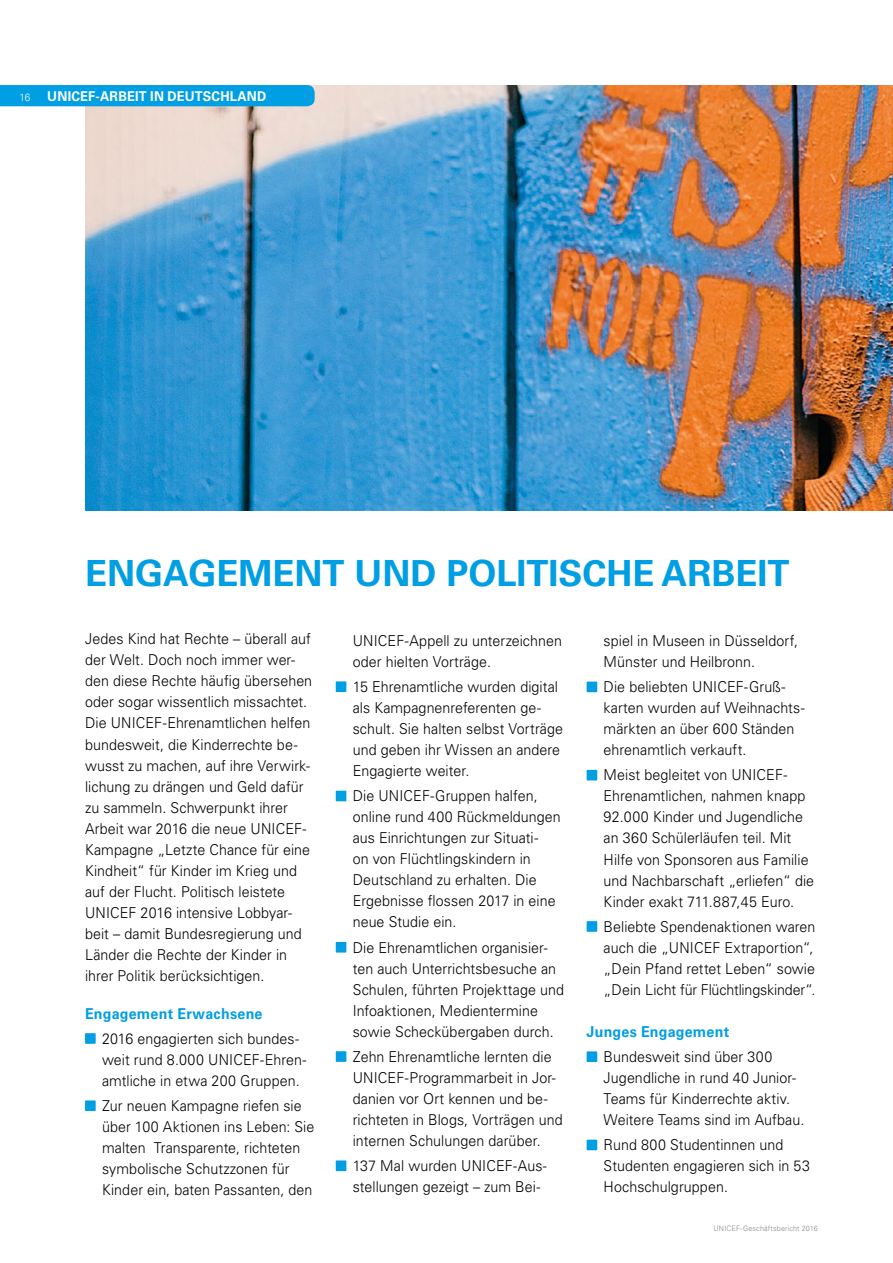
<style>
.page{position:relative;width:893px;height:1263px;background:#fff}
.page>*{position:absolute;margin:0;border:0;box-sizing:border-box;transform-origin:0 0}
.t1{font:700 36px "Univers LT Std";color:#009ee3}
.t2{font:300 15px/21px "Univers LT Std";letter-spacing:.005em;color:#000;scale:.95 1}
.t3{font:700 15px "Univers LT Std";letter-spacing:.015em;color:#009ee3;scale:.95 1}
.t4{font:700 13.5px "Univers LT Std";letter-spacing:.015em;color:#fff;scale:.95 1}
.t5{font:300 10.5px "Univers LT Std";color:#fff;scale:.95 1}
.t6{font:300 7.5px "Univers LT Std";letter-spacing:.025em;color:#878786;scale:.95 1}
</style>
<div class="page">
<img style="left:85px;top:85px;width:808px;height:425px">
<div style="left:0;top:85px;width:315px;height:21px;background:#009ee3"></div>
<div style="left:85px;top:1033px;width:11px;height:11px;background:#009ee3"></div>
<div style="left:85px;top:1100px;width:11px;height:11px;background:#009ee3"></div>
<div style="left:336px;top:681px;width:10px;height:11px;background:#009ee3"></div>
<div style="left:336px;top:791px;width:10px;height:10px;background:#009ee3"></div>
<div style="left:336px;top:942px;width:10px;height:10px;background:#009ee3"></div>
<div style="left:336px;top:1051px;width:10px;height:11px;background:#009ee3"></div>
<div style="left:336px;top:1160px;width:10px;height:11px;background:#009ee3"></div>
<div style="left:587px;top:682px;width:10px;height:10px;background:#009ee3"></div>
<div style="left:587px;top:770px;width:10px;height:10px;background:#009ee3"></div>
<div style="left:587px;top:921px;width:10px;height:11px;background:#009ee3"></div>
<div style="left:587px;top:1051px;width:10px;height:11px;background:#009ee3"></div>
<div style="left:587px;top:1140px;width:10px;height:10px;background:#009ee3"></div>
<p class="t5" style="left:19px;top:91px;width:13px">16</p>
<p class="t4" style="left:47px;top:88px;width:232px">UNICEF-ARBEIT IN DEUTSCHLAND</p>
<h1 class="t1" style="left:85px;top:552px;width:706px">ENGAGEMENT UND POLITISCHE ARBEIT</h1>
<p class="t2" style="left:85px;top:629px;width:241px">Jedes Kind hat Rechte – überall auf der Welt. Doch noch immer wer&shy;den diese Rechte häufig übersehen oder sogar wissentlich missachtet.<br>Die UNICEF-Ehrenamtlichen helfen bundesweit, die Kinderrechte be&shy;wusst zu machen, auf ihre Verwirk&shy;lichung zu drängen und Geld dafür zu sammeln. Schwerpunkt ihrer Arbeit war 2016 die neue UNICEF-Kampagne „Letzte Chance für eine Kindheit“ für Kinder im Krieg und auf der Flucht. Politisch leistete UNICEF 2016 intensive Lobbyar&shy;beit – damit Bundesregierung und Länder die Rechte der Kinder in ihrer Politik berücksichtigen.</p>
<p class="t3" style="left:85px;top:1004px;width:188px">Engagement Erwachsene</p>
<p class="t2" style="left:102px;top:1028px;width:217px">2016 engagierten sich bundes&shy;weit rund 8.000 UNICEF-Ehren&shy;amtliche in etwa 200 Gruppen.</p>
<p class="t2" style="left:102px;top:1095px;width:225px">Zur neuen Kampagne riefen sie über 100 Aktionen ins Leben: Sie malten Transparente, richteten symbolische Schutzzonen für<br>Kinder ein, baten Passanten, den</p>
<p class="t2" style="left:353px;top:630px;width:222px">UNICEF-Appell zu unterzeichnen oder hielten Vorträge.</p>
<p class="t2" style="left:353px;top:676px;width:223px">15 Ehrenamtliche wurden digital als Kampagnenreferenten ge&shy;schult. Sie halten selbst Vorträge und geben ihr Wissen an andere<br>Engagierte weiter.</p>
<p class="t2" style="left:353px;top:785px;width:221px">Die UNICEF-Gruppen halfen, online rund 400 Rückmeldungen aus Einrichtungen zur Situati-<br>on von Flüchtlingskindern in<br>Deutschland zu erhalten. Die<br>Ergebnisse flossen 2017 in eine neue Studie ein.</p>
<p class="t2" style="left:353px;top:937px;width:224px">Die Ehrenamtlichen organisier&shy;ten auch Unterrichtsbesuche an<br>Schulen, führten Projekttage und<br>Infoaktionen, Medientermine sowie Scheckübergaben durch.</p>
<p class="t2" style="left:353px;top:1046px;width:223px">Zehn Ehrenamtliche lernten die<br>UNICEF-Programmarbeit in Jor&shy;danien vor Ort kennen und be&shy;richteten in Blogs, Vorträgen und internen Schulungen darüber.</p>
<p class="t2" style="left:353px;top:1155px;width:206px">137 Mal wurden UNICEF-Aus&shy;stellungen gezeigt – zum Bei-</p>
<p class="t2" style="left:604px;top:630px;width:206px">spiel in Museen in Düsseldorf,<br>Münster und Heilbronn.</p>
<p class="t2" style="left:604px;top:676px;width:213px">Die beliebten UNICEF-Gruß&shy;karten wurden auf Weihnachts&shy;märkten an über 600 Ständen ehrenamtlich verkauft.</p>
<p class="t2" style="left:604px;top:765px;width:223px">Meist begleitet von UNICEF-<br>Ehrenamtlichen, nahmen knapp<br>92.000 Kinder und Jugendliche an 360 Schülerläufen teil. Mit<br>Hilfe von Sponsoren aus Familie und Nachbarschaft „erliefen“ die<br>Kinder exakt 711.887,45 Euro.</p>
<p class="t2" style="left:604px;top:916px;width:224px">Beliebte Spendenaktionen waren auch die „UNICEF Extraportion“, „Dein Pfand rettet Leben“ sowie „Dein Licht für Flüchtlingskinder“.</p>
<p class="t3" style="left:587px;top:1023px;width:152px">Junges Engagement</p>
<p class="t2" style="left:604px;top:1046px;width:213px">Bundesweit sind über 300<br>Jugendliche in rund 40 Junior-<br>Teams für Kinderrechte aktiv.<br>Weitere Teams sind im Aufbau.</p>
<p class="t2" style="left:604px;top:1134px;width:219px">Rund 800 Studentinnen und<br>Studenten engagieren sich in 53<br>Hochschulgruppen.</p>
<p class="t6" style="left:714px;top:1223px;width:111px">UNICEF-Geschäftsbericht 2016</p>
</div>
